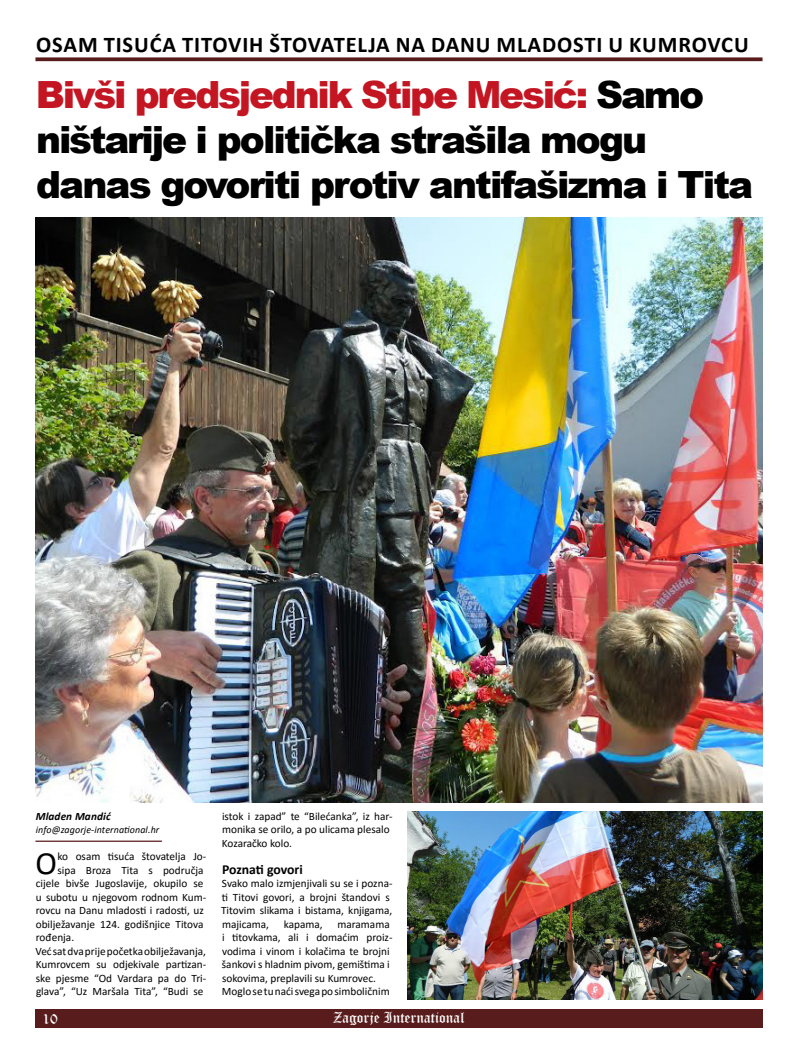
<style>
.page{position:relative;width:798px;height:1063px;background:#fff}
.page>*{position:absolute;margin:0;border:0;box-sizing:border-box;transform-origin:0 0}
.t1{font:900 37.5px/45px "Arial";letter-spacing:-.05em;color:#000}
.t2{font:32.5px "Calibri";color:#000}
.t3{font:700 22.5px "Calibri";letter-spacing:.035em;color:#000}
.t4{font:15px "Old English Text";color:#fff}
.t5{font:700 13.75px "Calibri";letter-spacing:-.005em;color:#000}
.t6{font:11.25px/13.5px "Calibri";color:#000}
.t7{font:italic 700 11.25px "Calibri";letter-spacing:.01em;color:#000}
.t8{font:italic 10px "Calibri";letter-spacing:.01em;color:#000}
.s1{color:#c31622}
</style>
<div class="page">
<div style="left:35px;top:1009px;width:727px;height:19px;background:#581c1c"></div>
<hr style="left:35px;top:841px;width:127px;height:1px;background:#581c1c">
<svg style="left:35px;top:57px;width:727px;height:4px;background:#693333"></svg>
<img style="left:35px;top:218px;width:727px;height:585px">
<img style="left:407px;top:811px;width:355px;height:188px">
<h3 class="t3" style="left:36px;top:29px;width:32px">OSAM</h3>
<h3 class="t3" style="left:104px;top:29px;width:14px">TISUĆA</h3>
<h3 class="t3" style="left:182px;top:29px;width:25px">TITOVIH</h3>
<h3 class="t3" style="left:269px;top:29px;width:13px">ŠTOVATELJA</h3>
<h3 class="t3" style="left:395px;top:29px;width:66px">NA DANU</h3>
<h3 class="t3" style="left:496px;top:29px;width:14px">MLADOSTI</h3>
<h3 class="t3" style="left:608px;top:29px;width:50px">U KUMROVCU</h3>
<h1 class="t1" style="left:36px;top:71px;width:718px"><span class="s1">Bivši predsjednik Stipe Mesić:</span> Samo ništarije i politička strašila mogu danas govoriti protiv antifašizma i Tita</h1>
<p class="t7" style="left:36px;top:808px;width:76px">Mladen Mandić</p>
<p class="t8" style="left:36px;top:823px;width:125px">info@zagorje-international.hr</p>
<h2 class="t2" style="left:36px;top:841px;width:23px">O</h2>
<p class="t6" style="left:58px;top:850px;width:150px">ko osam tisuća štovatelja Jo-</p>
<p class="t6" style="left:57px;top:863px;width:147px">sipa Broza Tita s područja</p>
<p class="t6" style="left:36px;top:877px;width:169px">cijele bivše Jugoslavije, okupilo se</p>
<p class="t6" style="left:36px;top:890px;width:172px">u subotu u njegovom rodnom Kum-</p>
<p class="t6" style="left:36px;top:904px;width:169px">rovcu na Danu mladosti i radosti, uz</p>
<p class="t6" style="left:36px;top:917px;width:169px">obilježavanje 124. godišnjice Titova</p>
<p class="t6" style="left:36px;top:931px;width:40px">rođenja.</p>
<p class="t6" style="left:35px;top:944px;width:172px">Već sat dva prije početka obilježavanja,</p>
<p class="t6" style="left:36px;top:958px;width:172px">Kumrovcem su odjekivale partizan-</p>
<p class="t6" style="left:36px;top:971px;width:172px">ske pjesme “Od Vardara pa do Tri-</p>
<p class="t6" style="left:36px;top:985px;width:169px">glava”, “Uz Maršala Tita”, “Budi se</p>
<p class="t6" style="left:222px;top:809px;width:172px">istok i zapad” te “Bilećanka”, iz har&shy;monika se orilo, a po ulicama plesalo<br>Kozaračko kolo.</p>
<p class="t5" style="left:222px;top:860px;width:82px">POZNATI GOVORI</p>
<p class="t6" style="left:221px;top:877px;width:173px">Svako malo izmjenjivali su se i pozna&shy;ti Titovi govori, a brojni štandovi s<br>Titovim slikama i bistama, knjigama, majicama,</p>
<p class="t6" style="left:284px;top:917px;width:40px">kapama,</p>
<p class="t6" style="left:222px;top:917px;width:172px;text-indent:115px">maramama i titovkama, ali i domaćim proiz&shy;vodima i vinom i kolačima te brojni šankovi s hladnim pivom, gemištima i sokovima, preplavili su Kumrovec.<br>Moglo se tu naći svega po simboličnim</p>
<h3 class="t4" style="left:43px;top:1009px;width:17px">10</h3>
<h3 class="t4" style="left:333px;top:1008px;width:133px">Zagorje International</h3>
</div>
